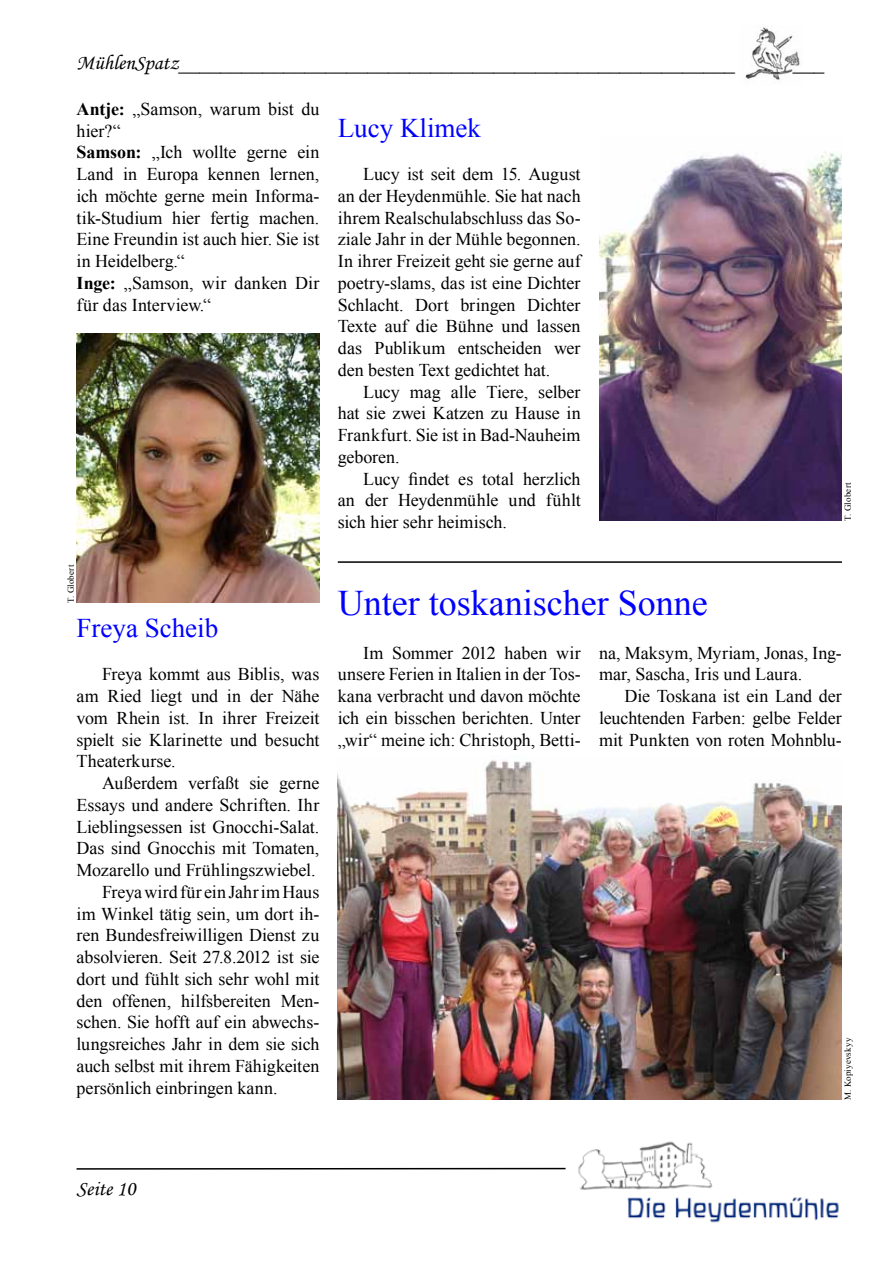
<style>
.page{position:relative;width:893px;height:1263px;background:#fff}
.page>*{position:absolute;margin:0;border:0;box-sizing:border-box;transform-origin:0 0}
.t1{font:36px "Times New Roman";color:#00f}
.t2{font:27px "Times New Roman";color:#00f}
.t3{font:21px "Times New Roman";color:#000}
.t4{font:21px "Monotype Corsiva";color:#000}
.t5{font:18px/21.8px "Times New Roman";letter-spacing:-.005em;color:#000;text-align:justify}
.t6{font:9px "Times New Roman";letter-spacing:.015em;color:#000}
.s1{font-family:"Monotype Corsiva"}
.s2{font-weight:700}
</style>
<div class="page">
<img style="left:745px;top:27px;width:55px;height:56px">
<hr style="left:77px;top:1168px;width:489px;height:2px;background:#000">
<img style="left:578px;top:1141px;width:261px;height:82px">
<img style="left:338px;top:760px;width:504px;height:340px">
<img style="left:77px;top:334px;width:242px;height:269px">
<img style="left:599px;top:151px;width:243px;height:370px">
<hr style="left:338px;top:561px;width:504px;height:2px;background:#000">
<p class="t3" style="left:77px;top:47px;width:660px"><span class="s1">MühlenSpatz</span>_____________________________________________________</p>
<p class="t5" style="left:77px;top:98px;width:244px;text-align:left"><span class="s2">Antje:</span> „Samson, warum bist du hier?“<br><span class="s2">Samson:</span> „Ich wollte gerne ein<br>Land in Europa kennen lernen, ich möchte gerne mein Informa&shy;tik-Studium hier fertig machen.<br>Eine Freundin ist auch hier. Sie ist in Heidelberg.“<br><span class="s2">Inge:</span> „Samson, wir danken Dir für das Interview.“</p>
<p class="t6" style="left:65px;top:603px;width:40px;rotate:-90deg">T. Globert</p>
<h2 class="t2" style="left:338px;top:109px;width:145px">Lucy Klimek</h2>
<p class="t5" style="left:338px;top:163px;width:244px;text-indent:26px">Lucy ist seit dem 15. August an der Heydenmühle. Sie hat nach ihrem Realschulabschluss das So&shy;ziale Jahr in der Mühle begonnen.<br>In ihrer Freizeit geht sie gerne auf poetry-slams, das ist eine Dichter Schlacht. Dort bringen Dichter Texte auf die Bühne und lassen das Publikum entscheiden wer den besten Text gedichtet hat.</p>
<p class="t5" style="left:338px;top:380px;width:244px;text-indent:26px">Lucy mag alle Tiere, selber hat sie zwei Katzen zu Hause in Frankfurt. Sie ist in Bad-Nauheim geboren.</p>
<p class="t5" style="left:338px;top:467px;width:244px;text-indent:26px">Lucy findet es total herzlich an der Heydenmühle und fühlt sich hier sehr heimisch.</p>
<h1 class="t1" style="left:338px;top:579px;width:371px">Unter toskanischer Sonne</h1>
<p class="t3" style="left:793px;top:47px;width:33px">___</p>
<p class="t6" style="left:842px;top:521px;width:40px;rotate:-90deg">T. Globert</p>
<h2 class="t2" style="left:77px;top:610px;width:143px">Freya Scheib</h2>
<p class="t5" style="left:77px;top:663px;width:244px;text-indent:26px">Freya kommt aus Biblis, was am Ried liegt und in der Nähe vom Rhein ist. In ihrer Freizeit spielt sie Klarinette und besucht Theaterkurse.</p>
<p class="t5" style="left:102px;top:772px;width:219px">Außerdem verfaßt sie gerne</p>
<p class="t5" style="left:77px;top:794px;width:244px">Essays und andere Schriften. Ihr</p>
<p class="t5" style="left:77px;top:815px;width:244px">Lieblingsessen ist Gnocchi-Salat.</p>
<p class="t5" style="left:77px;top:837px;width:244px">Das sind Gnocchis mit Tomaten,</p>
<p class="t5" style="left:77px;top:859px;width:240px">Mozarello und Frühlingszwiebel.</p>
<p class="t5" style="left:102px;top:881px;width:219px">Freya wird für ein Jahr im Haus</p>
<p class="t5" style="left:77px;top:902px;width:244px">im Winkel tätig sein, um dort ih-</p>
<p class="t5" style="left:77px;top:924px;width:244px">ren Bundesfreiwilligen Dienst zu</p>
<p class="t5" style="left:77px;top:946px;width:244px">absolvieren. Seit 27.8.2012 ist sie</p>
<p class="t5" style="left:77px;top:968px;width:244px">dort und fühlt sich sehr wohl mit</p>
<p class="t5" style="left:77px;top:989px;width:244px">den offenen, hilfsbereiten Men-</p>
<p class="t5" style="left:77px;top:1011px;width:244px">schen. Sie hofft auf ein abwechs-</p>
<p class="t5" style="left:77px;top:1033px;width:244px">lungsreiches Jahr in dem sie sich</p>
<p class="t5" style="left:77px;top:1055px;width:244px">auch selbst mit ihrem Fähigkeiten</p>
<p class="t5" style="left:77px;top:1076px;width:203px">persönlich einbringen kann.</p>
<p class="t5" style="left:338px;top:641px;width:244px;text-indent:26px">Im Sommer 2012 haben wir unsere Ferien in Italien in der Tos&shy;kana verbracht und davon möchte ich ein bisschen berichten. Unter „wir“ meine ich: Christoph, Betti-</p>
<p class="t5" style="left:599px;top:641px;width:244px">na, Maksym, Myriam, Jonas, Ing&shy;mar, Sascha, Iris und Laura.</p>
<p class="t5" style="left:599px;top:685px;width:244px;text-indent:26px">Die Toskana ist ein Land der leuchtenden Farben: gelbe Felder mit Punkten von roten Mohnblu-</p>
<p class="t6" style="left:842px;top:1100px;width:64px;rotate:-90deg">M. Kopiyevskyy</p>
<p class="t4" style="left:77px;top:1176px;width:60px">Seite 10</p>
</div>
